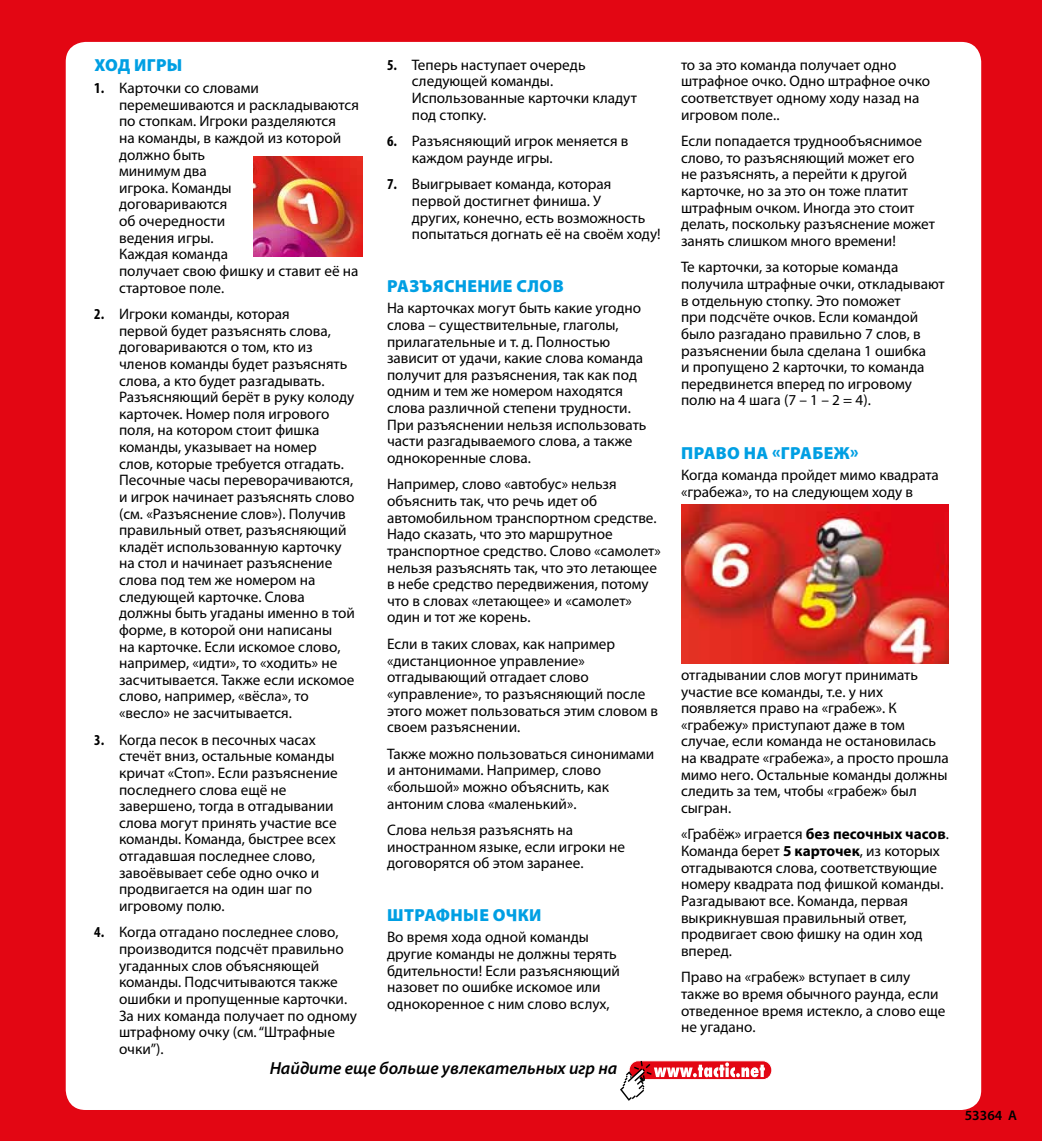
<style>
.page{position:relative;width:1042px;height:1141px;background:#e30613}
.page>*{position:absolute;margin:0;border:0;box-sizing:border-box;transform-origin:0 0}
.t1{font:900 17.5px "Myriad Pro";letter-spacing:.02em;color:#009fe3}
.t2{font:italic 600 17.5px "Myriad Pro";color:#000}
.t3{font:15.22px/16.6px "Myriad Pro";color:#000}
.t4{font:600 14px "Myriad Pro";color:#000}
.s1{font-weight:700;font-stretch:condensed}
.s2{font-weight:700}
</style>
<div class="page">
<div style="left:66px;top:42px;width:915px;height:1068px;background:#fff;border-radius:20px"></div>
<img style="left:254px;top:157px;width:108px;height:100px">
<img style="left:681px;top:504px;width:268px;height:159px">
<div style="left:629px;top:1061px;width:143px;height:19px;background:#e30613;border-radius:9px"></div>
<div style="left:629px;top:1060px;width:143px;height:20px;border:1px solid #fff;border-radius:9px"></div>
<svg style="left:620px;top:1061px;width:145px;height:40px"></svg>
<p class="t1" style="left:94px;top:56px;width:90px">Ход игры</p>
<p class="t3" style="left:119px;top:79px;width:241px;text-indent:-25px"><span class="s1">1.</span> Карточки со словами перемешиваются и раскладываются по стопкам. Игроки разделяются<br>на команды, в каждой из которой должно быть<br>минимум два<br>игрока. Команды<br>договариваются<br>об очередности<br>ведения игры.<br>Каждая команда<br>получает свою фишку и ставит её на стартовое поле.</p>
<p class="t3" style="left:119px;top:305px;width:237px;text-indent:-25px"><span class="s1">2.</span> Игроки команды, которая<br>первой будет разъяснять слова, договариваются о том, кто из членов команды будет разъяснять слова, а кто будет разгадывать.<br>Разъясняющий берёт в руку колоду карточек. Номер поля игрового поля, на котором стоит фишка команды, указывает на номер<br>слов, которые требуется отгадать.<br>Песочные часы переворачиваются, и игрок начинает разъяснять слово (см. «Разъяснение слов»). Получив правильный ответ, разъясняющий кладёт использованную карточку на стол и начинает разъяснение слова под тем же номером на следующей карточке. Слова должны быть угаданы именно в той форме, в которой они написаны<br>на карточке. Если искомое слово, например, «идти», то «ходить» не засчитывается. Также если искомое слово, например, «вёсла», то «весло» не засчитывается.</p>
<p class="t3" style="left:119px;top:731px;width:220px;text-indent:-25px"><span class="s1">3.</span> Когда песок в песочных часах стечёт вниз, остальные команды кричат «Стоп». Если разъяснение последнего слова ещё не завершено, тогда в отгадывании слова могут принять участие все команды. Команда, быстрее всех отгадавшая последнее слово, завоёвывает себе одно очко и продвигается на один шаг по игровому полю.</p>
<p class="t3" style="left:119px;top:924px;width:240px;text-indent:-25px"><span class="s1">4.</span> Когда отгадано последнее слово, производится подсчёт правильно угаданных слов объясняющей команды. Подсчитываются также ошибки и пропущенные карточки.<br>За них команда получает по одному штрафному очку (см. “Штрафные очки”).</p>
<p class="t3" style="left:412px;top:56px;width:227px;text-indent:-25px"><span class="s1">5.</span> Теперь наступает очередь следующей команды.<br>Использованные карточки кладут под стопку.</p>
<p class="t3" style="left:412px;top:133px;width:218px;text-indent:-25px"><span class="s1">6.</span> Разъясняющий игрок меняется в каждом раунде игры.</p>
<p class="t3" style="left:412px;top:176px;width:250px;text-indent:-25px"><span class="s1">7.</span> Выигрывает команда, которая первой достигнет финиша. У<br>других, конечно, есть возможность попытаться догнать её на своём ходу!</p>
<p class="t1" style="left:387px;top:276px;width:178px">Разъяснение слов</p>
<p class="t3" style="left:387px;top:300px;width:261px">На карточках могут быть какие угодно слова – существительные, глаголы, прилагательные и т. д. Полностью зависит от удачи, какие слова команда получит для разъяснения, так как под одним и тем же номером находятся слова различной степени трудности.<br>При разъяснении нельзя использовать части разгадываемого слова, а также однокоренные слова.</p>
<p class="t3" style="left:387px;top:476px;width:275px">Например, слово «автобус» нельзя объяснить так, что речь идет об автомобильном транспортном средстве.<br>Надо сказать, что это маршрутное транспортное средство. Слово «самолет» нельзя разъяснять так, что это летающее в небе средство передвижения, потому что в словах «летающее» и «самолет» один и тот же корень.</p>
<p class="t3" style="left:387px;top:635px;width:272px">Если в таких словах, как например «дистанционное управление» отгадывающий отгадает слово «управление», то разъясняющий после этого может пользоваться этим словом в своем разъяснении.</p>
<p class="t3" style="left:387px;top:745px;width:269px">Также можно пользоваться синонимами и антонимами. Например, слово «большой» можно объяснить, как антоним слова «маленький».</p>
<p class="t3" style="left:387px;top:821px;width:239px">Слова нельзя разъяснять на иностранном языке, если игроки не договорятся об этом заранее.</p>
<p class="t1" style="left:387px;top:905px;width:77px">ШТРАФНЫЕ</p>
<p class="t1" style="left:493px;top:905px;width:48px">ОЧКИ</p>
<p class="t3" style="left:387px;top:929px;width:234px">Во время хода одной команды другие команды не должны терять бдительности! Если разъясняющий назовет по ошибке искомое или однокоренное с ним слово вслух,</p>
<p class="t2" style="left:270px;top:1056px;width:349px">Найдите еще больше увлекательных игр на</p>
<p class="t3" style="left:681px;top:56px;width:251px">то за это команда получает одно штрафное очко. Одно штрафное очко соответствует одному ходу назад на игровом поле..</p>
<p class="t3" style="left:681px;top:132px;width:255px">Если попадается труднообъяснимое слово, то разъясняющий может его<br>не разъяснять, а перейти к другой карточке, но за это он тоже платит штрафным очком. Иногда это стоит делать, поскольку разъяснение может занять слишком много времени!</p>
<p class="t3" style="left:681px;top:259px;width:265px">Те карточки, за которые команда получила штрафные очки, откладывают в отдельную стопку. Это поможет<br>при подсчёте очков. Если командой было разгадано правильно 7 слов, в разъяснении была сделана 1 ошибка<br>и пропущено 2 карточки, то команда передвинется вперед по игровому полю на 4 шага (7 – 1 – 2 = 4).</p>
<p class="t1" style="left:681px;top:443px;width:179px">Право на «грабеж»</p>
<p class="t3" style="left:681px;top:467px;width:259px">Когда команда пройдет мимо квадрата «грабежа», то на следующем ходу в</p>
<p class="t3" style="left:681px;top:666px;width:269px">отгадывании слов могут принимать участие все команды, т.е. у них появляется право на «грабеж». К «грабежу» приступают даже в том случае, если команда не остановилась на квадрате «грабежа», а просто прошла мимо него. Остальные команды должны следить за тем, чтобы «грабеж» был сыгран.</p>
<p class="t3" style="left:681px;top:826px;width:269px">«Грабёж» играется <span class="s2">без песочных часов</span>.<br>Команда берет <span class="s2">5 карточек</span>, из которых отгадываются слова, соответствующие номеру квадрата под фишкой команды.<br>Разгадывают все. Команда, первая выкрикнувшая правильный ответ, продвигает свою фишку на один ход вперед.</p>
<p class="t3" style="left:681px;top:969px;width:266px">Право на «грабеж» вступает в силу также во время обычного раунда, если отведенное время истекло, а слово еще не угадано.</p>
<p class="t4" style="left:965px;top:1107px;width:54px">53364 A</p>
</div>
